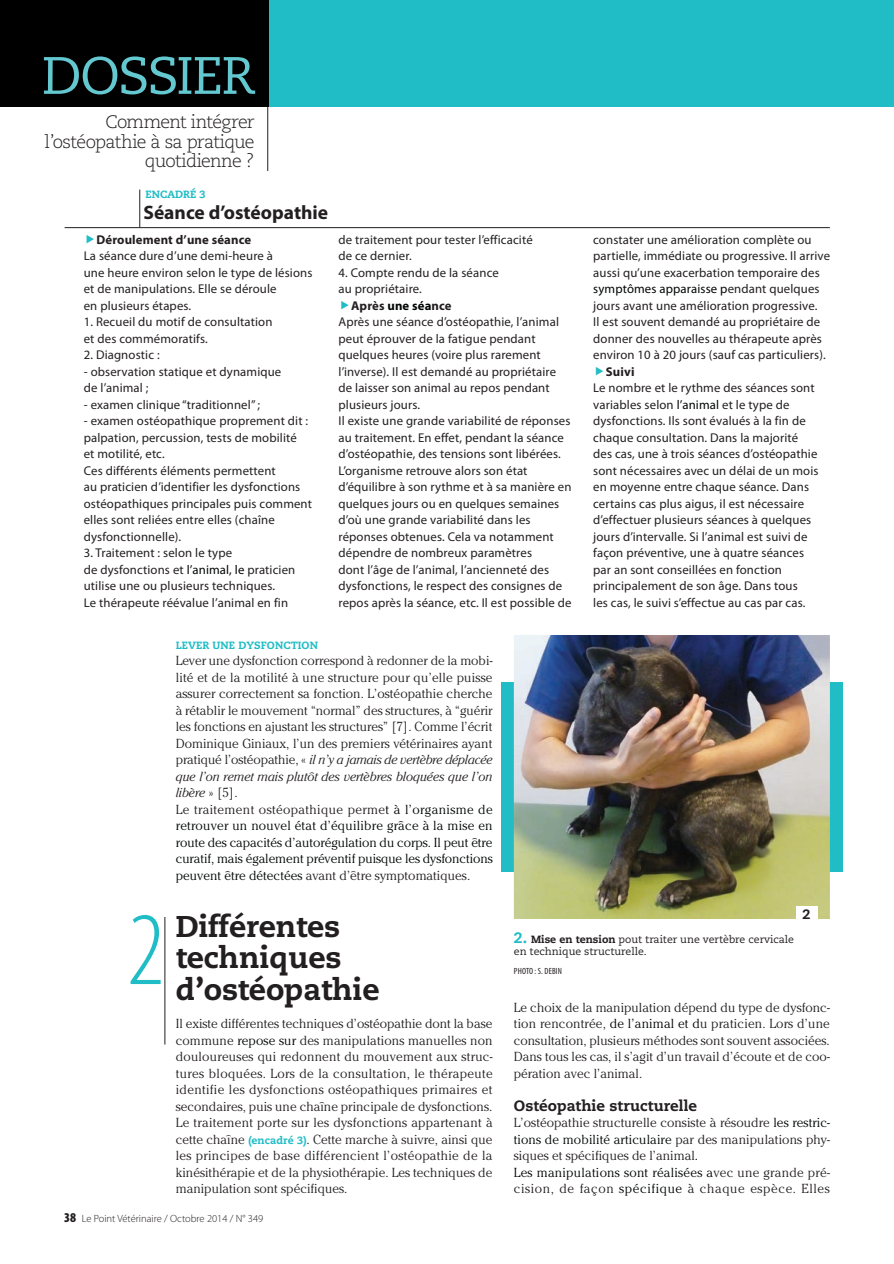
<style>
.page{position:relative;width:894px;height:1264px;background:#fff}
.page>*{position:absolute;margin:0;border:0;box-sizing:border-box;transform-origin:0 0}
.t1{font:300 condensed 105px "Myriad Pro";color:#21bdc6}
.t2{font:52.5px "Caecilia";letter-spacing:-.03em;color:#63c8cf}
.t3{font:800 30px/31.5px "Caecilia";letter-spacing:-.005em;color:#231f20}
.t4{font:700 19.5px "Myriad Pro";color:#231f20}
.t5{font:300 18px/19.5px "Caecilia";letter-spacing:-.045em;color:#231f20;text-align:right}
.t6{font:800 15px "Caecilia";letter-spacing:.025em;color:#231f20}
.t7{font:800 13.5px "Caecilia";color:#231f20}
.t8{font:300 13.05px/16.5px "Cheltenham";color:#231f20}
.t9{font:12.75px/16.5px "Myriad Pro";letter-spacing:.01em;color:#231f20}
.t10{font:700 12.75px "Myriad Pro";letter-spacing:.01em;color:#231f20}
.t11{font:10.5px/12px "Caecilia";color:#231f20}
.t12{font:300 10.5px "Myriad Pro";color:#231f20}
.t13{font:800 10.5px "Caecilia";letter-spacing:.005em;color:#21bdc6}
.t14{font:condensed 9px "Myriad Pro";letter-spacing:.02em;color:#231f20}
.s1{color:#030505}
.s2{font-style:italic}
.s3{font-family:"Caecilia";font-weight:800;font-size:10.5px;color:#21bdc6}
.s4{font-weight:900;font-stretch:condensed;font-size:13.5px}
.s5{font-weight:800;font-size:15px;color:#21bdc6}
.s6{font-weight:800}
</style>
<div class="page">
<div style="left:267px;top:0;width:626px;height:107px;background:#21bdc6"></div>
<div style="left:501px;top:682px;width:341px;height:189px;background:#21bdc6"></div>
<hr style="left:267px;top:0;width:1px;height:171px;background:#231f20">
<div style="left:0;top:0;width:268px;height:107px;background:#000"></div>
<hr style="left:164px;top:916px;width:1px;height:128px;background:#231f20">
<hr style="left:65px;top:227px;width:764px;height:1px;background:#231f20">
<hr style="left:139px;top:189px;width:1px;height:38px;background:#231f20">
<img style="left:514px;top:635px;width:315px;height:284px">
<div style="left:795px;top:906px;width:22px;height:13px;background:#fff"></div>
<h2 class="t2" style="left:42px;top:45px;width:215px">dossier</h2>
<h3 class="t5" style="left:44px;top:113px;width:212px">Comment intégrer l’ostéopathie à sa pratique quotidienne ?</h3>
<p class="t13" style="left:145px;top:187px;width:62px">Encadré 3</p>
<h3 class="t4" style="left:143px;top:199px;width:186px">Séance d’ostéopathie</h3>
<p class="t10" style="left:96px;top:231px;width:156px">Déroulement d’une séance</p>
<p class="t9" style="left:84px;top:247px;width:230px">La séance dure d’une demi-heure à<br>une heure environ selon le type de lésions et de manipulations. Elle se déroule<br>en plusieurs étapes.</p>
<p class="t9" style="left:84px;top:313px;width:190px">1. Recueil du motif de consultation et des commémoratifs.</p>
<p class="t9" style="left:84px;top:346px;width:77px">2. Diagnostic :</p>
<p class="t9" style="left:84px;top:363px;width:199px">- observation statique et dynamique de l’animal ;</p>
<p class="t9" style="left:84px;top:396px;width:178px">- examen clinique “traditionnel” ;</p>
<p class="t9" style="left:84px;top:412px;width:230px">- examen ostéopathique proprement dit : palpation, percussion, tests de mobilité<br>et motilité, etc.<br>Ces différents éléments permettent<br>au praticien d’identifier les dysfonctions ostéopathiques principales puis comment elles sont reliées entre elles (chaîne dysfonctionnelle).</p>
<p class="t9" style="left:84px;top:544px;width:213px">3. Traitement : selon le type<br>de dysfonctions et <span class="s1">l’animal, le</span> praticien utilise une ou plusieurs techniques.<br>Le thérapeute réévalue l’animal en fin</p>
<p class="t9" style="left:338px;top:231px;width:196px">de traitement pour tester l’efficacité de ce dernier.</p>
<p class="t9" style="left:338px;top:264px;width:162px">4. Compte rendu de la séance</p>
<p class="t9" style="left:338px;top:280px;width:85px">au propriétaire.</p>
<p class="t10" style="left:351px;top:297px;width:102px">Après <span class="s1">une séa</span>nce</p>
<p class="t9" style="left:338px;top:313px;width:222px">Après une séance d’ostéopathie, l’animal</p>
<p class="t9" style="left:338px;top:330px;width:199px">peut éprouver de la fatigue pendant</p>
<p class="t9" style="left:338px;top:346px;width:204px">quelques heures (voire plus rarement</p>
<p class="t9" style="left:338px;top:363px;width:219px">l’inverse). Il est demandé au propriétaire</p>
<p class="t9" style="left:338px;top:379px;width:213px">de laisser son animal au repos pendant</p>
<p class="t9" style="left:338px;top:396px;width:83px">plusieurs jours.</p>
<p class="t9" style="left:338px;top:412px;width:233px">Il existe une grande variabilité de réponses</p>
<p class="t9" style="left:338px;top:429px;width:227px">au traitement. En effet, pendant la séance</p>
<p class="t9" style="left:338px;top:445px;width:224px">d’ostéopathie, des tensions sont libérées.</p>
<p class="t9" style="left:338px;top:462px;width:190px">L’organisme retrouve alors son état</p>
<p class="t9" style="left:338px;top:478px;width:234px">d’équilibre à son rythme et à sa manière en</p>
<p class="t9" style="left:338px;top:495px;width:222px">quelques jours ou en quelques semaines</p>
<p class="t9" style="left:338px;top:511px;width:194px">d’où une grande variabilité dans les</p>
<p class="t9" style="left:338px;top:528px;width:217px">réponses obtenues. Cela va notamment</p>
<p class="t9" style="left:338px;top:544px;width:195px">dépendre de nombreux paramètres</p>
<p class="t9" style="left:338px;top:561px;width:212px">dont l’âge de l’animal, l’ancienneté des</p>
<p class="t9" style="left:338px;top:577px;width:225px">dysfonctions, le respect des consignes de</p>
<p class="t9" style="left:338px;top:594px;width:234px">repos après la séance, etc. Il est possible de</p>
<p class="t9" style="left:593px;top:231px;width:238px">constater une amélioration complète ou partielle, immédiate ou progressive. Il arrive aussi qu’une exacerbation temporaire des <span class="s1">symptômes apparaisse p</span>endant quelques jours avant une amélioration progressive.<br>Il est souvent demandé au propriétaire de donner des nouvelles au thérapeute après environ 10 à 20 jours (sauf cas particuliers).</p>
<p class="t10" style="left:606px;top:363px;width:30px">Suivi</p>
<p class="t9" style="left:593px;top:379px;width:227px">Le nombre et le rythme des séances sont variables selon <span class="s1">l’animal</span> et le type de dysfonctions. Ils sont évalués à la fin de chaque consultation. Dans la majorité des cas, une à trois séances d’ostéopathie sont nécessaires avec un délai de un mois en moyenne entre chaque séance. Dans certains cas plus aigus, il est nécessaire d’effectuer plusieurs séances à quelques jours d’intervalle. Si l’animal est suivi de façon préventive, une à quatre séances par an sont conseillées en fonction principalement de son âge. Dans tous<br>les cas, le suivi s’effectue au cas par cas.</p>
<h1 class="t1" style="left:127px;top:887px;width:39px">2</h1>
<p class="t13" style="left:176px;top:638px;width:144px">Lever une dysfonction</p>
<p class="t8" style="left:176px;top:652px;width:318px">Lever une dysfonction correspond à redonner de la mobi&shy;lité et de la motilité à une structure pour qu’elle puisse assurer correctement sa fonction. L’ostéopathie cherche à rétablir le mouvement “normal” des structures, à “guérir les fonctions en ajustant les structures” [7]. Comme l’écrit Dominique Giniaux, l’un des premiers vétérinaires ayant pratiqué l’ostéopathie, « <span class="s2">il n’y a jamais de vertèbre déplacée que l’on remet mais plutôt des vertèbres bloquées que l’on libère</span> » [5].<br>Le traitement ostéopathique perme<span class="s1">t à l’organisme de retrouver un nouvel état d’équilibre grâce à la mise en route des capacités d’autorégulation du corps. Il peut être curatif, mais également préventif puisque les dysfonctions peuvent être détectées</span> avant d’être symptomatiques.</p>
<h3 class="t3" style="left:176px;top:910px;width:205px">Différentes techniques d’ostéopathie</h3>
<p class="t8" style="left:176px;top:1015px;width:318px;text-align:justify">Il existe différentes techniques d’ostéopathie dont la base commune <span class="s1">repose sur</span> des manipulations manuelles non douloureuses qui redonnent du mouvement aux struc&shy;tures bloquées. Lors de la consultation, le thérapeute identifie les dysfonctions ostéopathiques primaires et secondaires, puis une chaîne principale de dysfonctions.<br>Le traitement porte sur les dysfonctions appartenant à cette chaîne <span class="s3">(encadré 3)</span>. Cette marche à suivre, ainsi que les principes de base différencient l’ostéopathie de la kinésithérapie et de la physiothérapie. Les techniques de manipulation sont spécifiques.</p>
<p class="t12" style="left:64px;top:1212px;width:201px"><span class="s4">38</span> Le Point Vétérinaire / Octobre 2014 / N° 349</p>
<p class="t11" style="left:514px;top:934px;width:282px"><span class="s5">2.</span> <span class="s6">Mise en tension</span> pout traiter une vertèbre cervicale en technique structurelle.</p>
<p class="t14" style="left:514px;top:966px;width:50px">PHOTO : S. DEBIN</p>
<p class="t7" style="left:802px;top:905px;width:9px">2</p>
<p class="t8" style="left:514px;top:998px;width:317px;text-align:justify">Le choix de la manipulation dépend du type de dysfonc&shy;tion rencontrée, <span class="s1">de l’animal et d</span>u praticien. Lors d’une consultation, plusieurs méthodes sont souvent associées.<br>Dans tous les cas, il s’agit d’un travail d’écoute et de coo&shy;pération avec l’animal.</p>
<p class="t6" style="left:514px;top:1096px;width:185px">Ostéopathie structurelle</p>
<p class="t8" style="left:514px;top:1114px;width:317px">L’ostéopathie structurelle consiste à résoudre <span class="s1">les restric&shy;tions de mobilité articulaire</span> par des manipulations phy&shy;siques et spécifiques de l’animal<span class="s1">.<br>Les manipulations sont réalisées a</span>vec une grande pré&shy;cision, de façon <span class="s1">spécifique</span> à chaque espèce. Elles</p>
</div>
